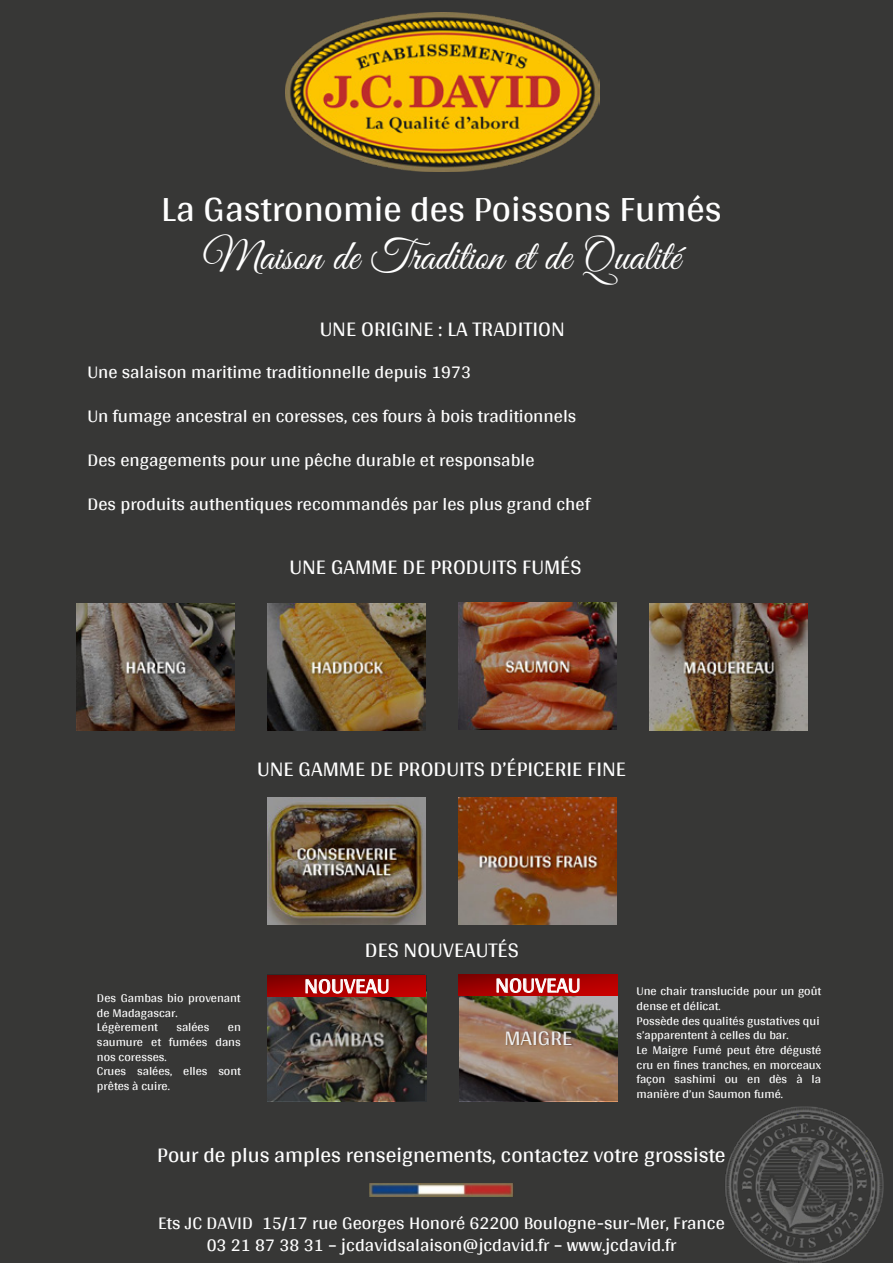
<style>
.page{position:relative;width:893px;height:1263px;background:#373736}
.page>*{position:absolute;margin:0;border:0;box-sizing:border-box;transform-origin:0 0}
.t1{font:42.75px "Great Vibes";color:#fff}
.t2{font:36.75px "Arya";color:#fff}
.t3{font:21.45px "Arya";color:#fff}
.t4{font:21.45px "Arya";letter-spacing:-.005em;color:#eee}
.t5{font:18.45px "Arya";color:#fff}
.t6{font:18.3px/22px "Arya";color:#fff;text-align:center}
.t7{font:12.3px/14.7px "Arya";color:#fff}
</style>
<div class="page">
<img style="left:725px;top:1106px;width:159px;height:157px">
<img style="left:286px;top:12px;width:313px;height:160px">
<div style="left:459px;top:974px;width:158px;height:127px;background:#000;opacity:.3"></div>
<div style="left:267px;top:974px;width:158px;height:127px;background:#000;opacity:.2"></div>
<svg style="left:268px;top:975px;width:158px;height:22px;background:#a50000"></svg>
<svg style="left:305px;top:979px;width:84px;height:15px"></svg>
<img style="left:76px;top:603px;width:159px;height:127px">
<img style="left:267px;top:603px;width:159px;height:127px">
<img style="left:458px;top:603px;width:159px;height:126px">
<img style="left:649px;top:603px;width:159px;height:127px">
<img style="left:267px;top:798px;width:159px;height:127px">
<img style="left:458px;top:798px;width:159px;height:127px">
<img style="left:491px;top:1018px;width:97px;height:49px">
<img style="left:369px;top:1183px;width:145px;height:13px">
<svg style="left:458px;top:974px;width:159px;height:22px;background:#a50000"></svg>
<svg style="left:496px;top:978px;width:84px;height:15px"></svg>
<h2 class="t2" style="left:161px;top:187px;width:562px">La Gastronomie des Poissons Fumés</h2>
<h1 class="t1" style="left:203px;top:233px;width:479px">Maison de Tradition et de Qualité</h1>
<h3 class="t3" style="left:320px;top:316px;width:247px">UNE ORIGINE : LA TRADITION</h3>
<h3 class="t6" style="left:87px;top:360px;width:385px">Une salaison maritime traditionnelle depuis 1973</h3>
<h3 class="t5" style="left:87px;top:404px;width:490px">Un fumage ancestral en coresses, ces fours à bois traditionnels</h3>
<h3 class="t6" style="left:87px;top:448px;width:449px">Des engagements pour une pêche durable et responsable</h3>
<h3 class="t6" style="left:87px;top:492px;width:504px">Des produits authentiques recommandés par les plus grand chef</h3>
<h3 class="t3" style="left:289px;top:553px;width:293px">UNE GAMME DE PRODUITS FUMÉS</h3>
<h3 class="t3" style="left:257px;top:756px;width:370px">UNE GAMME DE PRODUITS D’ÉPICERIE FINE</h3>
<p class="t7" style="left:97px;top:990px;width:145px">Des Gambas bio provenant de Madagascar.<br>Légèrement</p>
<p class="t7" style="left:176px;top:1020px;width:34px">salées</p>
<p class="t7" style="left:97px;top:1020px;width:145px;text-indent:131px">en saumure et fumées dans nos coresses.<br>Crues salées, elles sont prêtes à cuire.</p>
<h3 class="t3" style="left:365px;top:937px;width:155px">DES NOUVEAUTÉS</h3>
<h3 class="t3" style="left:304px;top:973px;width:87px">NOUVEAU</h3>
<h3 class="t3" style="left:495px;top:972px;width:87px">NOUVEAU</h3>
<h3 class="t4" style="left:504px;top:1025px;width:69px">MAIGRE</h3>
<p class="t7" style="left:636px;top:984px;width:186px">Une chair translucide pour un goût dense et délicat.<br>Possède des qualités gustatives qui s’apparentent à celles du bar.<br>Le Maigre Fumé peut être dégusté cru en fines tranches, en morceaux façon sashimi ou en dès à la manière d’un Saumon fumé.</p>
<h3 class="t3" style="left:157px;top:1142px;width:570px">Pour de plus amples renseignements, contactez votre grossiste</h3>
<h3 class="t6" style="left:158px;top:1212px;width:568px">Ets JC DAVID 15/17 rue Georges Honoré 62200 Boulogne-sur-Mer, France<br>03 21 87 38 31 – jcdavidsalaison@jcdavid.fr – www.jcdavid.fr</h3>
</div>
